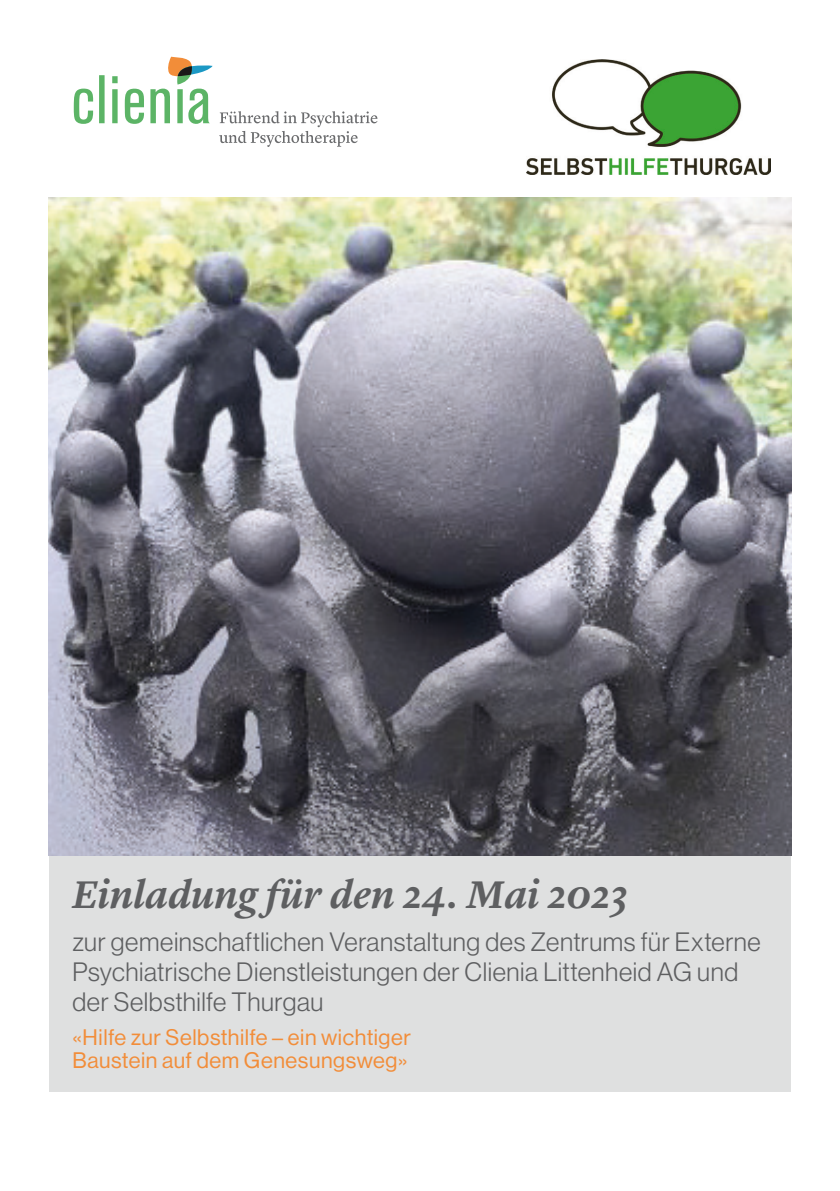
<style>
.page{position:relative;width:840px;height:1191px;background:#fff}
.page>*{position:absolute;margin:0;border:0;box-sizing:border-box;transform-origin:0 0}
._01_Titel_Lyon_20{font:italic 600 40px "Lyon Text";letter-spacing:-.005em;color:#5e5f61}
._02_Titel_Haas_15{font:26px/30px "N Haas Grotesk DS Pro 45 Lt";letter-spacing:.02em;color:#5e5f61}
._07_Lauftexxt_Roman{font:22px/23.6px "N Haas Grotesk DS Pro 55 Rg";letter-spacing:.025em;color:#f28d39}
</style>
<div class="page">
<div style="left:49px;top:855px;width:741px;height:236px;background:#dfe0e0"></div>
<img style="left:48px;top:198px;width:743px;height:657px">
<svg style="left:219px;top:111px;width:158px;height:36px"></svg>
<svg style="left:74px;top:57px;width:138px;height:67px"></svg>
<img style="left:526px;top:60px;width:244px;height:115px">
<h1 class="_01_Titel_Lyon_20" style="left:72px;top:863px;width:556px">Einladung für den 24. Mai 2023</h1>
<h2 class="_02_Titel_Haas_15" style="left:72px;top:926px;width:689px">zur gemeinschaftlichen Veranstaltung des Zentrums für Externe<br>Psychiatrische Dienstleistungen der Clienia Littenheid AG und der Selbsthilfe Thurgau</h2>
<p class="_07_Lauftexxt_Roman" style="left:72px;top:1025px;width:340px">«Hilfe zur Selbsthilfe – ein wichtiger<br>Baustein auf dem Genesungsweg»</p>
</div>
